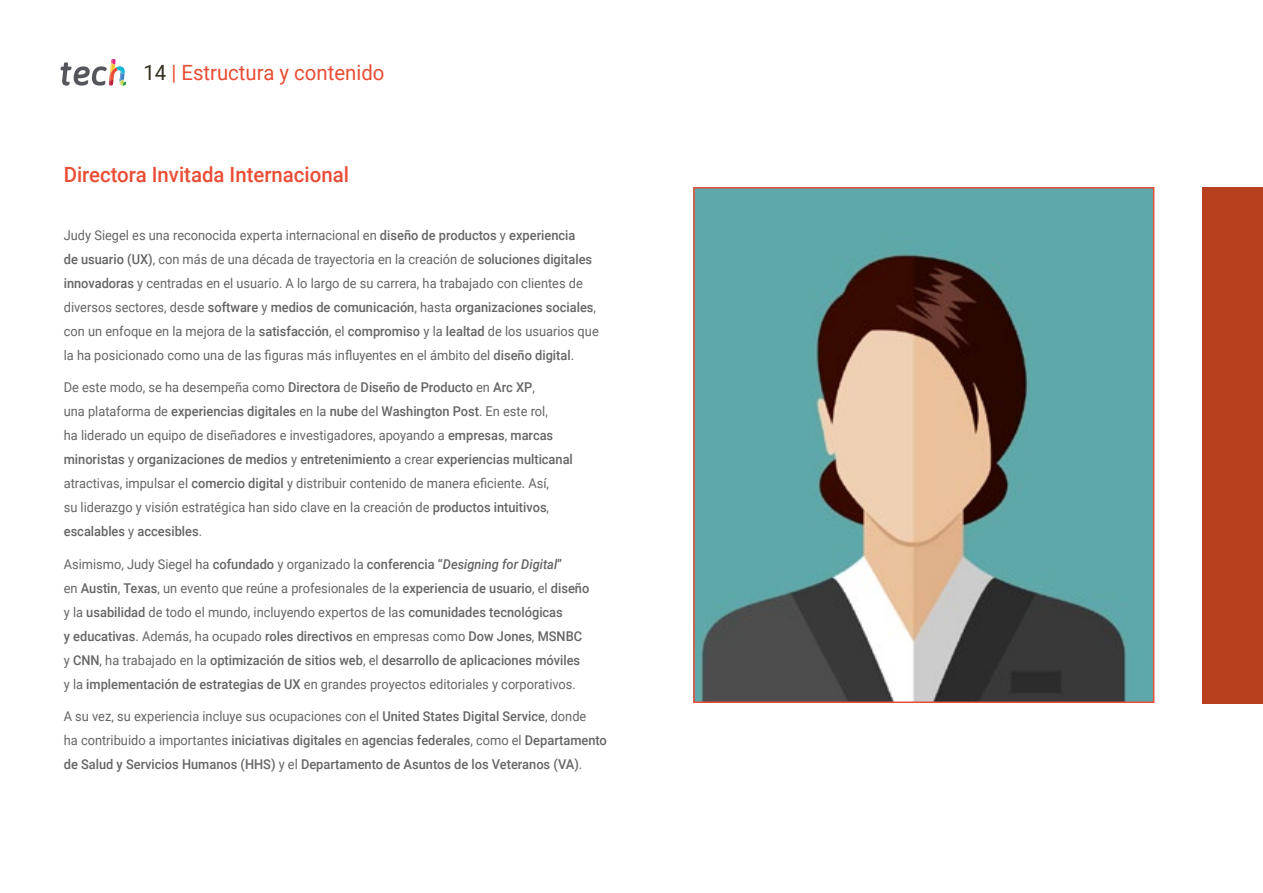
<style>
.page{position:relative;width:1263px;height:893px;background:#fff}
.page>*{position:absolute;margin:0;border:0;box-sizing:border-box;transform-origin:0 0}
.t1{font:500 21px "Roboto";color:#e94d35}
.t2{font:21px "Roboto";color:#e94d35}
.t3{font:13.5px/24px "Roboto";color:#656565;scale:.95 1}
.t4{font:500 13.5px/24px "Roboto";color:#656565;scale:.95 1}
.s1{color:#312e20}
.s2{font-weight:500}
.s3{font-weight:400}
.s4{font-style:italic}
</style>
<div class="page">
<img style="left:696px;top:190px;width:455px;height:510px">
<div style="left:693px;top:187px;width:461px;height:516px;border:2px solid #e94d35"></div>
<div style="left:1202px;top:187px;width:61px;height:516px;background:#b73f1d"></div>
<svg style="left:61px;top:59px;width:65px;height:27px"></svg>
<h1 class="t2" style="left:144px;top:57px;width:242px"><span class="s1">14</span> | Estructura y contenido</h1>
<h1 class="t1" style="left:64px;top:159px;width:287px">Directora Invitada Internacional</h1>
<p class="t3" style="left:64px;top:222px;width:565px">Judy Siegel es una reconocida experta internacional en <span class="s2">diseño de productos</span> y <span class="s2">experiencia<br>de usuario (UX)</span>, con más de una década de trayectoria en la creación de <span class="s2">soluciones digitales innovadoras</span> y centradas en el usuario. A lo largo de su carrera, ha trabajado con clientes de diversos sectores, desde <span class="s2">software</span> y <span class="s2">medios de comunicación</span>, hasta <span class="s2">organizaciones sociales</span>, con un enfoque en la mejora de la <span class="s2">satisfacción</span>, el <span class="s2">compromiso</span> y la <span class="s2">lealtad</span> de los usuarios que la ha posicionado como una de las figuras más influyentes en el ámbito del <span class="s2">diseño digital</span>.</p>
<p class="t3" style="left:64px;top:375px;width:537px">De este modo, se ha desempeña como <span class="s2">Directora</span> de <span class="s2">Diseño de Producto</span> en <span class="s2">Arc XP</span>,<br>una plataforma de <span class="s2">experiencias digitales</span> en la <span class="s2">nube</span> del <span class="s2">Washington Post</span>. En este rol,<br>ha liderado un equipo de diseñadores e investigadores, apoyando a <span class="s2">empresas</span>, <span class="s2">marcas minoristas</span> y <span class="s2">organizaciones de medios</span> y <span class="s2">entretenimiento</span> a crear <span class="s2">experiencias multicanal </span>atractivas, impulsar el <span class="s2">comercio digital</span> y distribuir contenido de manera eficiente. Así,<br>su liderazgo y visión estratégica han sido clave en la creación de <span class="s2">productos intuitivos</span>, <span class="s2">escalables</span> y <span class="s2">accesibles</span>.</p>
<p class="t4" style="left:64px;top:551px;width:555px"><span class="s3">Asimismo, Judy Siegel ha</span> cofundado <span class="s3">y organizado la</span> conferencia “<span class="s4">Designing for Digital</span>”<br><span class="s3">en</span> Austin<span class="s3">,</span> Texas<span class="s3">, un evento que reúne a profesionales de la</span> experiencia de usuario<span class="s3">, el</span> diseño <span class="s3">y la</span> usabilidad <span class="s3">de todo el mundo, incluyendo expertos de las</span> comunidades tecnológicas<br>y educativas<span class="s3">. Además, ha ocupado</span> roles directivos <span class="s3">en empresas como</span> Dow Jones<span class="s3">,</span> MSNBC <span class="s3">y</span> CNN<span class="s3">, ha trabajado en la</span> optimización de sitios web<span class="s3">, el</span> desarrollo de aplicaciones móviles <span class="s3">y la</span> implementación de estrategias de UX <span class="s3">en grandes proyectos editoriales y corporativos.</span></p>
<p class="t4" style="left:64px;top:704px;width:573px"><span class="s3">A su vez, su experiencia incluye sus ocupaciones con el</span> United States Digital Service<span class="s3">, donde<br>ha contribuido a importantes</span> iniciativas digitales <span class="s3">en</span> agencias federales<span class="s3">, como el</span> Departamento de Salud y Servicios Humanos (HHS) <span class="s3">y el</span> Departamento de Asuntos de los Veteranos (VA)<span class="s3">.</span></p>
</div>
